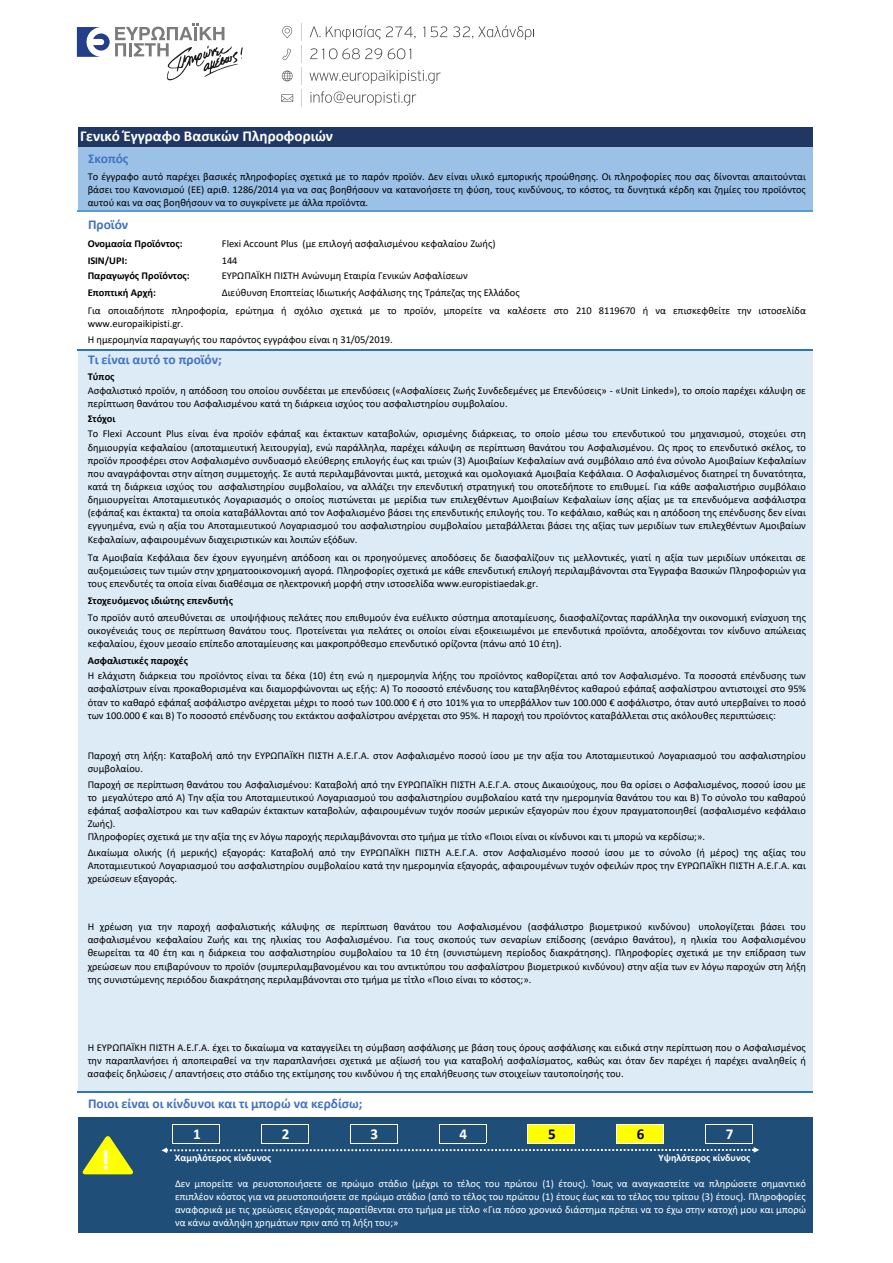
<style>
.page{position:relative;width:893px;height:1263px;background:#fff}
.page>*{position:absolute;margin:0;border:0;box-sizing:border-box;transform-origin:0 0}
.t1{font:700 27.75px "Calibri";color:#fff}
.t2{font:700 15.15px "Calibri";color:#fff}
.t3{font:700 15.15px "Calibri";color:#000}
.t4{font:700 13.5px "Calibri";letter-spacing:-.005em;color:#4472c4}
.t5{font:10.5px/13.2px "Calibri";color:#000;text-align:justify}
.t6{font:10.5px/13.2px "Calibri";color:#fff;text-align:justify}
.t7{font:700 10.5px "Calibri";letter-spacing:.005em;color:#000}
.t8{font:700 10.05px "Calibri";color:#fff}
</style>
<div class="page">
<div style="left:78px;top:127px;width:735px;height:20px;background:#203764"></div>
<div style="left:78px;top:147px;width:735px;height:64px;background:#9bc2e6"></div>
<div style="left:78px;top:350px;width:735px;height:741px;background:#ddebf7"></div>
<div style="left:78px;top:1116px;width:735px;height:8px;background:#1f4e78"></div>
<div style="left:78px;top:1124px;width:450px;height:19px;background:#1f4e78"></div>
<div style="left:663px;top:1124px;width:150px;height:19px;background:#1f4e78"></div>
<div style="left:78px;top:1143px;width:735px;height:89px;background:#1f4e78"></div>
<hr style="left:77px;top:210px;width:736px;height:2px;background:#5b9bd5">
<hr style="left:77px;top:350px;width:736px;height:1px;background:#2f75b5">
<hr style="left:77px;top:1091px;width:736px;height:1px;background:#2f75b5">
<svg style="left:82px;top:1136px;width:51px;height:38px"></svg>
<svg style="left:161px;top:1124px;width:598px;height:29px"></svg>
<svg style="left:310px;top:48px;width:72px;height:11px"></svg>
<svg style="left:388px;top:48px;width:23px;height:11px"></svg>
<svg style="left:310px;top:25px;width:105px;height:15px"></svg>
<svg style="left:431px;top:26px;width:16px;height:11px"></svg>
<svg style="left:453px;top:25px;width:81px;height:15px"></svg>
<svg style="left:309px;top:70px;width:132px;height:14px"></svg>
<svg style="left:310px;top:91px;width:106px;height:15px"></svg>
<svg style="left:282px;top:26px;width:10px;height:12px"></svg>
<svg style="left:282px;top:48px;width:9px;height:12px"></svg>
<svg style="left:282px;top:71px;width:11px;height:10px"></svg>
<svg style="left:281px;top:94px;width:12px;height:8px"></svg>
<svg style="left:301px;top:23px;width:1px;height:83px"></svg>
<svg style="left:77px;top:23px;width:166px;height:58px"></svg>
<h2 class="t2" style="left:80px;top:125px;width:254px">Γενικό Έγγραφο Βασικών Πληροφοριών</h2>
<p class="t5" style="left:88px;top:170px;width:720px">Το έγγραφο αυτό παρέχει βασικές πληροφορίες σχετικά με το παρόν προϊόν. Δεν είναι υλικό εμπορικής προώθησης. Οι πληροφορίες που σας δίνονται απαιτούνται βάσει του Κανονισμού (ΕΕ) αριθ. 1286/2014 για να σας βοηθήσουν να κατανοήσετε τη φύση, τους κινδύνους, το κόστος, τα δυνητικά κέρδη και ζημίες του προϊόντος αυτού και να σας βοηθήσουν να το συγκρίνετε με άλλα προϊόντα.</p>
<p class="t4" style="left:88px;top:215px;width:42px">Προϊόν</p>
<p class="t4" style="left:88px;top:149px;width:42px">Σκοπός</p>
<p class="t7" style="left:88px;top:236px;width:96px">Ονομασία Προϊόντος:</p>
<p class="t5" style="left:222px;top:237px;width:275px">Flexi Account Plus (με επιλογή ασφαλισμένου κεφαλαίου Ζωής)</p>
<p class="t7" style="left:88px;top:253px;width:41px">ISIN/UPI:</p>
<p class="t5" style="left:222px;top:253px;width:17px">144</p>
<p class="t7" style="left:88px;top:268px;width:104px">Παραγωγός Προϊόντος:</p>
<p class="t5" style="left:222px;top:269px;width:247px">ΕΥΡΩΠΑΪΚΗ ΠΙΣΤΗ Ανώνυμη Εταιρία Γενικών Ασφαλίσεων</p>
<p class="t7" style="left:88px;top:285px;width:70px">Εποπτική Αρχή:</p>
<p class="t5" style="left:222px;top:285px;width:299px">Διεύθυνση Εποπτείας Ιδιωτικής Ασφάλισης της Τράπεζας της Ελλάδος</p>
<p class="t5" style="left:88px;top:332px;width:307px">Η ημερομηνία παραγωγής του παρόντος εγγράφου είναι η 31/05/2019.</p>
<p class="t4" style="left:88px;top:349px;width:135px">Τι είναι αυτό το προϊόν;</p>
<p class="t7" style="left:88px;top:369px;width:28px">Τύπος</p>
<p class="t7" style="left:88px;top:411px;width:29px">Στόχοι</p>
<p class="t5" style="left:88px;top:304px;width:720px">Για οποιαδήποτε πληροφορία, ερώτημα ή σχόλιο σχετικά με το προϊόν, μπορείτε να καλέσετε στο 210 8119670 ή να επισκεφθείτε την ιστοσελίδα www.europaikipisti.gr.</p>
<p class="t5" style="left:88px;top:383px;width:720px">Ασφαλιστικό προϊόν, η απόδοση του οποίου συνδέεται με επενδύσεις («Ασφαλίσεις Ζωής Συνδεδεμένες με Επενδύσεις» - «Unit Linked»), το οποίο παρέχει κάλυψη σε περίπτωση θανάτου του Ασφαλισμένου κατά τη διάρκεια ισχύος του ασφαλιστηρίου συμβολαίου.</p>
<p class="t5" style="left:88px;top:427px;width:720px">Tο Flexi Account Plus είναι ένα προϊόν εφάπαξ και έκτακτων καταβολών, ορισμένης διάρκειας, το οποίο μέσω του επενδυτικού του μηχανισμού, στοχεύει στη δημιουργία κεφαλαίου (αποταμιευτική λειτουργία), ενώ παράλληλα, παρέχει κάλυψη σε περίπτωση θανάτου του Ασφαλισμένου. Ως προς το επενδυτικό σκέλος, το προϊόν προσφέρει στον Ασφαλισμένο συνδυασμό ελεύθερης επιλογής έως και τριών (3) Αμοιβαίων Κεφαλαίων ανά συμβόλαιο από ένα σύνολο Αμοιβαίων Κεφαλαίων που αναγράφονται στην αίτηση συμμετοχής. Σε αυτά περιλαμβάνονται μικτά, μετοχικά και ομολογιακά Αμοιβαία Κεφάλαια. Ο Ασφαλισμένος διατηρεί τη δυνατότητα, κατά τη διάρκεια ισχύος του ασφαλιστηρίου συμβολαίου, να αλλάζει την επενδυτική στρατηγική του οποτεδήποτε το επιθυμεί. Για κάθε ασφαλιστήριο συμβόλαιο δημιουργείται Αποταμιευτικός Λογαριασμός ο οποίος πιστώνεται με μερίδια των επιλεχθέντων Αμοιβαίων Κεφαλαίων ίσης αξίας με τα επενδυόμενα ασφάλιστρα (εφάπαξ και έκτακτα) τα οποία καταβάλλονται από τον Ασφαλισμένο βάσει της επενδυτικής επιλογής του. Το κεφάλαιο, καθώς και η απόδοση της επένδυσης δεν είναι εγγυημένα, ενώ η αξία του Αποταμιευτικού Λογαριασμού του ασφαλιστηρίου συμβολαίου μεταβάλλεται βάσει της αξίας των μεριδίων των επιλεχθέντων Αμοιβαίων Κεφαλαίων, αφαιρουμένων διαχειριστικών και λοιπών εξόδων.</p>
<p class="t5" style="left:88px;top:550px;width:720px">Τα Αμοιβαία Κεφάλαια δεν έχουν εγγυημένη απόδοση και οι προηγούμενες αποδόσεις δε διασφαλίζουν τις μελλοντικές, γιατί η αξία των μεριδίων υπόκειται σε αυξομειώσεις των τιμών στην χρηματοοικονομική αγορά. Πληροφορίες σχετικά με κάθε επενδυτική επιλογή περιλαμβάνονται στα Έγγραφα Βασικών Πληροφοριών για τους επενδυτές τα οποία είναι διαθέσιμα σε ηλεκτρονική μορφή στην ιστοσελίδα www.europistiaedak.gr.</p>
<p class="t7" style="left:88px;top:593px;width:147px">Στοχευόμενος ιδιώτης επενδυτής</p>
<p class="t5" style="left:88px;top:610px;width:720px">Το προϊόν αυτό απευθύνεται σε υποψήφιους πελάτες που επιθυμούν ένα ευέλικτο σύστημα αποταμίευσης, διασφαλίζοντας παράλληλα την οικονομική ενίσχυση της οικογένειάς τους σε περίπτωση θανάτου τους. Προτείνεται για πελάτες οι οποίοι είναι εξοικειωμένοι με επενδυτικά προϊόντα, αποδέχονται τον κίνδυνο απώλειας κεφαλαίου, έχουν μεσαίο επίπεδο αποταμίευσης και μακροπρόθεσμο επενδυτικό ορίζοντα (πάνω από 10 έτη).</p>
<p class="t7" style="left:88px;top:653px;width:102px">Ασφαλιστικές παροχές</p>
<p class="t5" style="left:88px;top:669px;width:720px">Η ελάχιστη διάρκεια του προϊόντος είναι τα δέκα (10) έτη ενώ η ημερομηνία λήξης του προϊόντος καθορίζεται από τον Ασφαλισμένο. Τα ποσοστά επένδυσης των ασφαλίστρων είναι προκαθορισμένα και διαμορφώνονται ως εξής: A) Το ποσοστό επένδυσης του καταβληθέντος καθαρού εφάπαξ ασφαλίστρου αντιστοιχεί στο 95% όταν το καθαρό εφάπαξ ασφάλιστρο ανέρχεται μέχρι το ποσό των 100.000 € ή στο 101% για το υπερβάλλον των 100.000 € ασφάλιστρο, όταν αυτό υπερβαίνει το ποσό των 100.000 € και Β) Το ποσοστό επένδυσης του εκτάκτου ασφαλίστρου ανέρχεται στο 95%. Η παροχή του προϊόντος καταβάλλεται στις ακόλουθες περιπτώσεις:</p>
<p class="t5" style="left:88px;top:749px;width:720px">Παροχή στη λήξη: Καταβολή από την ΕΥΡΩΠΑΪΚΗ ΠΙΣΤΗ Α.Ε.Γ.Α. στον Ασφαλισμένο ποσού ίσου με την αξία του Αποταμιευτικού Λογαριασμού του ασφαλιστηρίου συμβολαίου.</p>
<p class="t5" style="left:88px;top:777px;width:720px;text-align:left">Παροχή σε περίπτωση θανάτου του Ασφαλισμένου: Καταβολή από την ΕΥΡΩΠΑΪΚΗ ΠΙΣΤΗ Α.Ε.Γ.Α. στους Δικαιούχους, που θα ορίσει ο Ασφαλισμένος, ποσού ίσου με το μεγαλύτερο από A) Την αξία του Αποταμιευτικού Λογαριασμού του ασφαλιστηρίου συμβολαίου κατά την ημερομηνία θανάτου του και B) Το σύνολο του καθαρού εφάπαξ ασφαλίστρου και των καθαρών έκτακτων καταβολών, αφαιρουμένων τυχόν ποσών μερικών εξαγορών που έχουν πραγματοποιηθεί (ασφαλισμένο κεφάλαιο Ζωής).<br>Πληροφορίες σχετικά με την αξία της εν λόγω παροχής περιλαμβάνονται στο τμήμα με τίτλο «Ποιοι είναι οι κίνδυνοι και τι μπορώ να κερδίσω;».</p>
<p class="t5" style="left:88px;top:845px;width:720px">Δικαίωμα ολικής (ή μερικής) εξαγοράς: Καταβολή από την ΕΥΡΩΠΑΪΚΗ ΠΙΣΤΗ Α.Ε.Γ.Α. στον Ασφαλισμένο ποσού ίσου με το σύνολο (ή μέρος) της αξίας του Αποταμιευτικού Λογαριασμού του ασφαλιστηρίου συμβολαίου κατά την ημερομηνία εξαγοράς, αφαιρουμένων τυχόν οφειλών προς την ΕΥΡΩΠΑΪΚΗ ΠΙΣΤΗ Α.Ε.Γ.Α. και χρεώσεων εξαγοράς.</p>
<p class="t5" style="left:88px;top:920px;width:720px">Η χρέωση για την παροχή ασφαλιστικής κάλυψης σε περίπτωση θανάτου του Ασφαλισμένου (ασφάλιστρο βιομετρικού κινδύνου) υπολογίζεται βάσει του ασφαλισμένου κεφαλαίου Ζωής και της ηλικίας του Ασφαλισμένου. Για τους σκοπούς των σεναρίων επίδοσης (σενάριο θανάτου), η ηλικία του Ασφαλισμένου θεωρείται τα 40 έτη και η διάρκεια του ασφαλιστηρίου συμβολαίου τα 10 έτη (συνιστώμενη περίοδος διακράτησης). Πληροφορίες σχετικά με την επίδραση των χρεώσεων που επιβαρύνουν το προϊόν (συμπεριλαμβανομένου και του αντικτύπου του ασφαλίστρου βιομετρικού κινδύνου) στην αξία των εν λόγω παροχών στη λήξη της συνιστώμενης περιόδου διακράτησης περιλαμβάνονται στο τμήμα με τίτλο «Ποιο είναι το κόστος;».</p>
<p class="t5" style="left:88px;top:1040px;width:720px">Η ΕΥΡΩΠΑΪΚΗ ΠΙΣΤΗ Α.Ε.Γ.Α. έχει το δικαίωμα να καταγγείλει τη σύμβαση ασφάλισης με βάση τους όρους ασφάλισης και ειδικά στην περίπτωση που ο Ασφαλισμένος την παραπλανήσει ή αποπειραθεί να την παραπλανήσει σχετικά με αξίωσή του για καταβολή ασφαλίσματος, καθώς και όταν δεν παρέχει ή παρέχει αναληθείς ή ασαφείς δηλώσεις / απαντήσεις στο στάδιο της εκτίμησης του κινδύνου ή της επαλήθευσης των στοιχείων ταυτοποίησής του.</p>
<p class="t4" style="left:88px;top:1094px;width:276px">Ποιοι είναι οι κίνδυνοι και τι μπορώ να κερδίσω;</p>
<h1 class="t1" style="left:101px;top:1140px;width:11px">!</h1>
<h2 class="t2" style="left:193px;top:1123px;width:9px">1</h2>
<h2 class="t2" style="left:282px;top:1123px;width:9px">2</h2>
<h2 class="t2" style="left:371px;top:1123px;width:9px">3</h2>
<h2 class="t2" style="left:459px;top:1123px;width:9px">4</h2>
<h2 class="t3" style="left:548px;top:1123px;width:9px">5</h2>
<h2 class="t3" style="left:637px;top:1123px;width:9px">6</h2>
<h2 class="t2" style="left:726px;top:1123px;width:9px">7</h2>
<p class="t8" style="left:175px;top:1150px;width:98px">Χαμηλότερος κίνδυνος</p>
<p class="t8" style="left:658px;top:1150px;width:93px">Υψηλότερος κίνδυνος</p>
<p class="t6" style="left:175px;top:1176px;width:632px">Δεν μπορείτε να ρευστοποιήσετε σε πρώιμο στάδιο (μέχρι το τέλος του πρώτου (1) έτους). Ίσως να αναγκαστείτε να πληρώσετε σημαντικό επιπλέον κόστος για να ρευστοποιήσετε σε πρώιμο στάδιο (από το τέλος του πρώτου (1) έτους έως και το τέλος του τρίτου (3) έτους). Πληροφορίες αναφορικά με τις χρεώσεις εξαγοράς παρατίθενται στο τμήμα με τίτλο «Για πόσο χρονικό διάστημα πρέπει να το έχω στην κατοχή μου και μπορώ να κάνω ανάληψη χρημάτων πριν από τη λήξη του;»</p>
</div>
